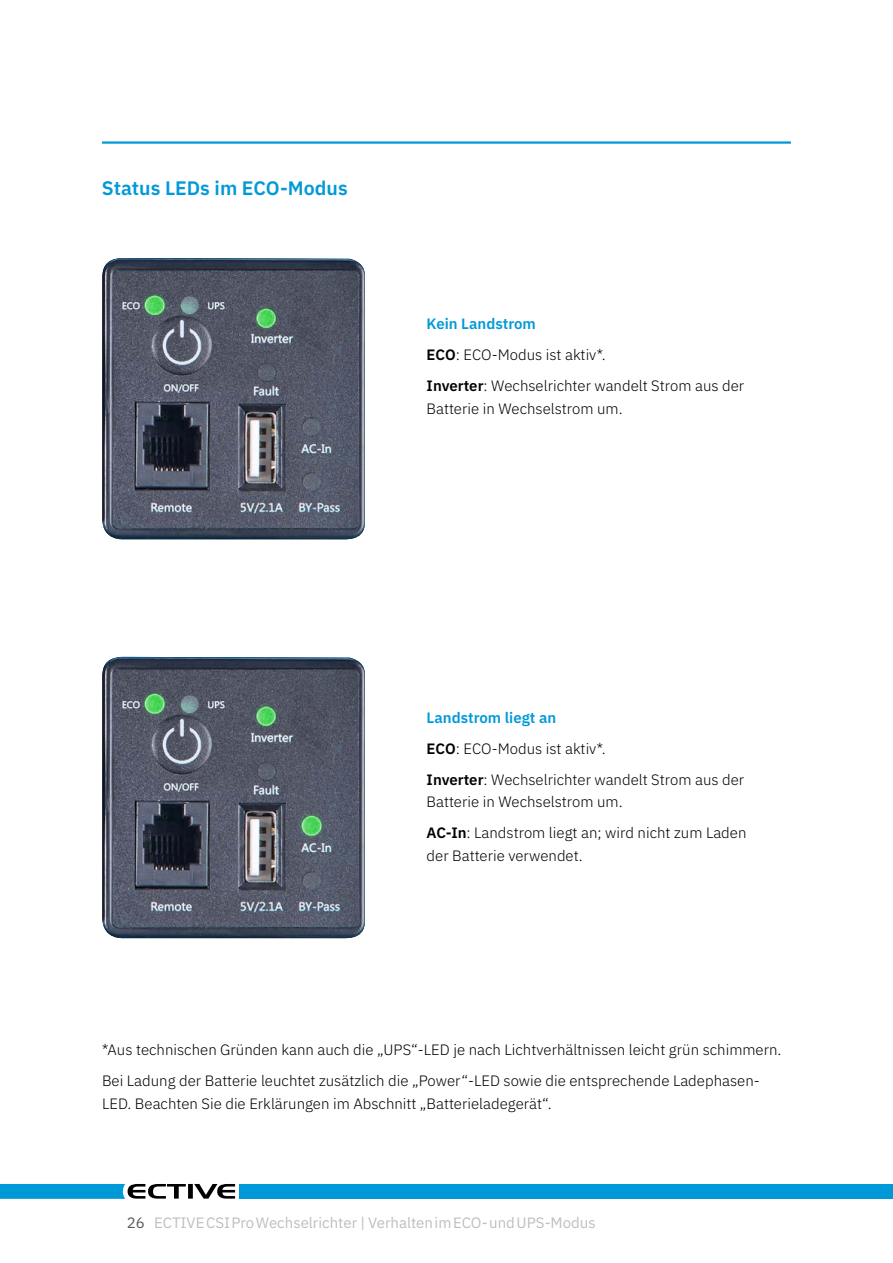
<style>
.page{position:relative;width:893px;height:1263px;background:#fff}
.page>*{position:absolute;margin:0;border:0;box-sizing:border-box;transform-origin:0 0}
.t1{font:600 19.5px "IBM Plex Sans";color:#0099d8}
.t2{font:300 15px/31px "IBM Plex Sans";color:#000}
.t3{font:15px "IBM Plex Sans";color:#bcbec0}
.s1{font-weight:600;color:#0099d8}
.s2{font-weight:600}
.s3{color:#58595b}
</style>
<div class="page">
<svg style="left:0;top:1184px;width:235px;height:15px"></svg>
<div style="left:240px;top:1184px;width:653px;height:15px;background:#0099d8"></div>
<img style="left:102px;top:258px;width:263px;height:282px">
<img style="left:102px;top:657px;width:263px;height:282px">
<img style="left:142px;top:293px;width:25px;height:25px">
<img style="left:142px;top:691px;width:25px;height:25px">
<img style="left:253px;top:305px;width:25px;height:25px">
<img style="left:253px;top:703px;width:25px;height:26px">
<img style="left:299px;top:813px;width:25px;height:25px">
<hr style="left:102px;top:141px;width:689px;height:3px;background:#0099d8">
<h1 class="t1" style="left:102px;top:173px;width:247px">Status LEDs im ECO-Modus</h1>
<p class="t2" style="left:427px;top:307px;width:319px"><span class="s1">Kein Landstrom<br></span><span class="s2">ECO</span>: ECO-Modus ist aktiv*.<br><span class="s2">Inverter</span>: Wechselrichter wandelt Strom aus der</p>
<p class="t2" style="left:427px;top:392px;width:198px">Batterie in Wechselstrom um.</p>
<p class="t2" style="left:427px;top:700px;width:319px"><span class="s1">Landstrom liegt an<br></span><span class="s2">ECO</span>: ECO-Modus ist aktiv*.<br><span class="s2">Inverter</span>: Wechselrichter wandelt Strom aus der</p>
<p class="t2" style="left:427px;top:785px;width:321px">Batterie in Wechselstrom um.<br><span class="s2">AC-In</span>: Landstrom liegt an; wird nicht zum Laden</p>
<p class="t2" style="left:427px;top:838px;width:158px">der Batterie verwendet.</p>
<p class="t2" style="left:102px;top:1033px;width:681px">*Aus technischen Gründen kann auch die „UPS“-LED je nach Lichtverhältnissen leicht grün schimmern.<br>Bei Ladung der Batterie leuchtet zusätzlich die „Power“-LED sowie die entsprechende Ladephasen-</p>
<p class="t2" style="left:102px;top:1087px;width:451px">LED. Beachten Sie die Erklärungen im Abschnitt „Batterieladegerät“.</p>
<p class="t3" style="left:127px;top:1211px;width:470px"><span class="s3">26</span> ECTIVE CSI Pro Wechselrichter | Verhalten im ECO- und UPS-Modus</p>
</div>
